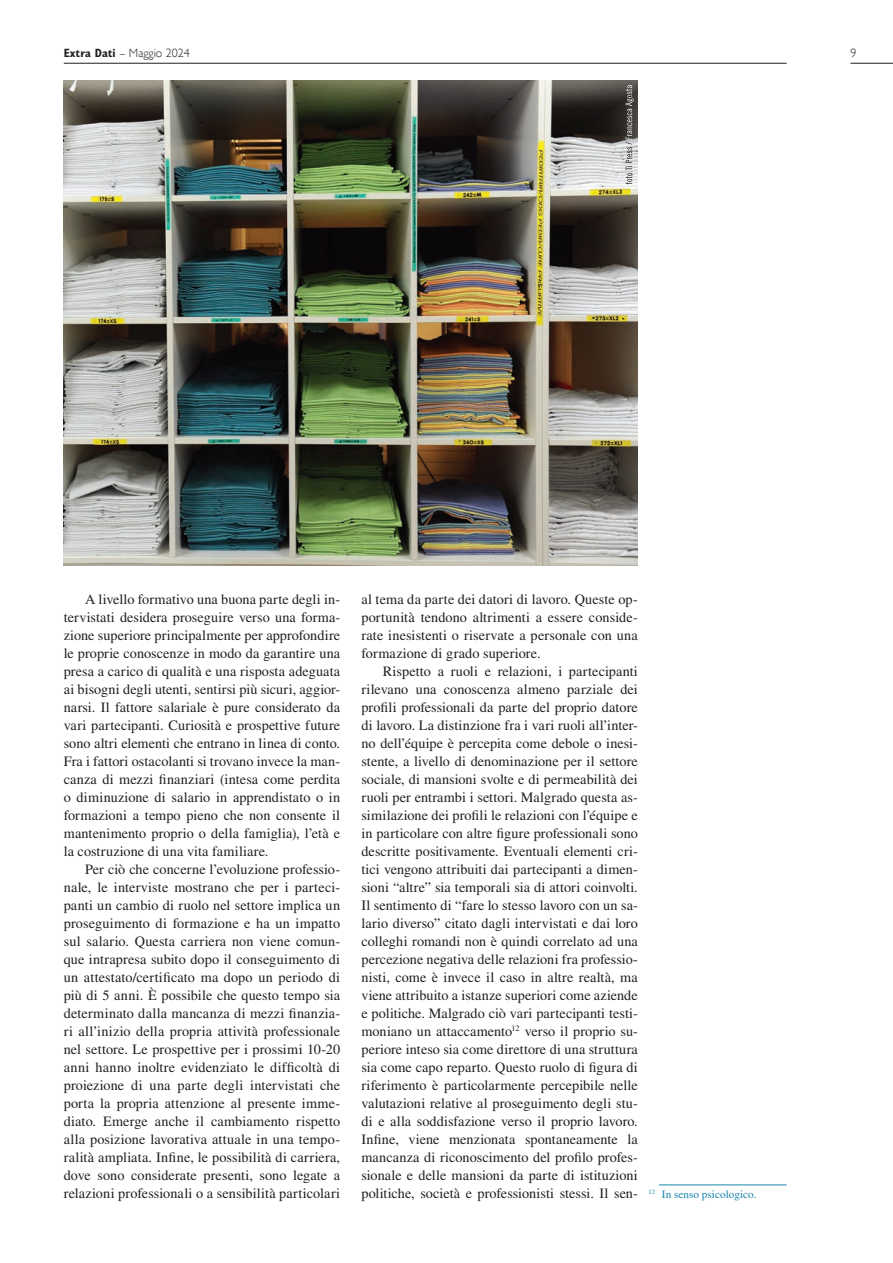
<style>
.page{position:relative;width:893px;height:1263px;background:#fff}
.page>*{position:absolute;margin:0;border:0;box-sizing:border-box;transform-origin:0 0}
.testo{font:14.25px/18px "Times LT Std";letter-spacing:.005em;color:#231f20;text-align:justify}
.t1{font:300 12px "Gill Sans";color:#231f20}
.note{font:11.25px "Times LT Std";color:#1a85aa}
.s1{font-family:"Gill Sans MT Std";font-weight:700;font-stretch:condensed}
</style>
<div class="page">
<hr style="left:64px;top:63px;width:723px;height:1px;background:#231f20">
<hr style="left:850px;top:63px;width:43px;height:1px;background:#231f20">
<img style="left:64px;top:81px;width:574px;height:484px">
<hr style="left:659px;top:1184px;width:128px;height:1px;background:#1a85aa">
<svg style="left:626px;top:85px;width:8px;height:99px"></svg>
<p class="t1" style="left:64px;top:46px;width:128px"><span class="s1">Extra Dati</span> – Maggio 2024</p>
<p class="t1" style="left:850px;top:46px;width:7px">9</p>
<p class="testo" style="left:64px;top:590px;width:278px;text-indent:21px">A livello formativo una buona parte degli in&shy;tervistati desidera proseguire verso una forma&shy;zione superiore principalmente per approfondire le proprie conoscenze in modo da garantire una presa a carico di qualità e una risposta adeguata ai bisogni degli utenti, sentirsi più sicuri, aggior&shy;narsi. Il fattore salariale è pure considerato da vari partecipanti. Curiosità e prospettive future sono altri elementi che entrano in linea di conto.<br>Fra i fattori ostacolanti si trovano invece la man&shy;canza di mezzi finanziari (intesa come perdita o diminuzione di salario in apprendistato o in formazioni a tempo pieno che non consente il mantenimento proprio o della famiglia), l’età e la costruzione di una vita familiare.</p>
<p class="testo" style="left:64px;top:860px;width:278px;text-indent:21px">Per ciò che concerne l’evoluzione professio&shy;nale, le interviste mostrano che per i parteci&shy;panti un cambio di ruolo nel settore implica un proseguimento di formazione e ha un impatto sul salario. Questa carriera non viene comun&shy;que intrapresa subito dopo il conseguimento di un attestato/certificato ma dopo un periodo di più di 5 anni. È possibile che questo tempo sia determinato dalla mancanza di mezzi finanzia&shy;ri all’inizio della propria attività professionale nel settore. Le prospettive per i prossimi 10-20 anni hanno inoltre evidenziato le difficoltà di proiezione di una parte degli intervistati che porta la propria attenzione al presente imme&shy;diato. Emerge anche il cambiamento rispetto alla posizione lavorativa attuale in una tempo&shy;ralità ampliata. Infine, le possibilità di carriera, dove sono considerate presenti, sono legate a relazioni professionali o a sensibilità particolari</p>
<p class="testo" style="left:361px;top:590px;width:278px">al tema da parte dei datori di lavoro. Queste op&shy;portunità tendono altrimenti a essere conside&shy;rate inesistenti o riservate a personale con una formazione di grado superiore.</p>
<p class="testo" style="left:361px;top:662px;width:278px;text-indent:21px">Rispetto a ruoli e relazioni, i partecipanti rilevano una conoscenza almeno parziale dei profili professionali da parte del proprio datore di lavoro. La distinzione fra i vari ruoli all’inter&shy;no dell’équipe è percepita come debole o inesi&shy;stente, a livello di denominazione per il settore sociale, di mansioni svolte e di permeabilità dei ruoli per entrambi i settori. Malgrado questa as&shy;similazione dei profili le relazioni con l’équipe e in particolare con altre figure professionali sono descritte positivamente. Eventuali elementi cri&shy;tici vengono attribuiti dai partecipanti a dimen&shy;sioni “altre” sia temporali sia di attori coinvolti.<br>Il sentimento di “fare lo stesso lavoro con un sa&shy;lario diverso” citato dagli intervistati e dai loro colleghi romandi non è quindi correlato ad una percezione negativa delle relazioni fra professio&shy;nisti, come è invece il caso in altre realtà, ma viene attribuito a istanze superiori come aziende e politiche. Malgrado ciò vari partecipanti testi&shy;moniano un attaccamento<sup>12</sup> verso il proprio su&shy;periore inteso sia come direttore di una struttura sia come capo reparto. Questo ruolo di figura di riferimento è particolarmente percepibile nelle valutazioni relative al proseguimento degli stu&shy;di e alla soddisfazione verso il proprio lavoro.<br>Infine, viene menzionata spontaneamente la mancanza di riconoscimento del profilo profes&shy;sionale e delle mansioni da parte di istituzioni politiche, società e professionisti stessi. Il sen-</p>
<p class="note" style="left:648px;top:1188px;width:110px"><sup>12</sup> In senso psicologico.</p>
</div>
